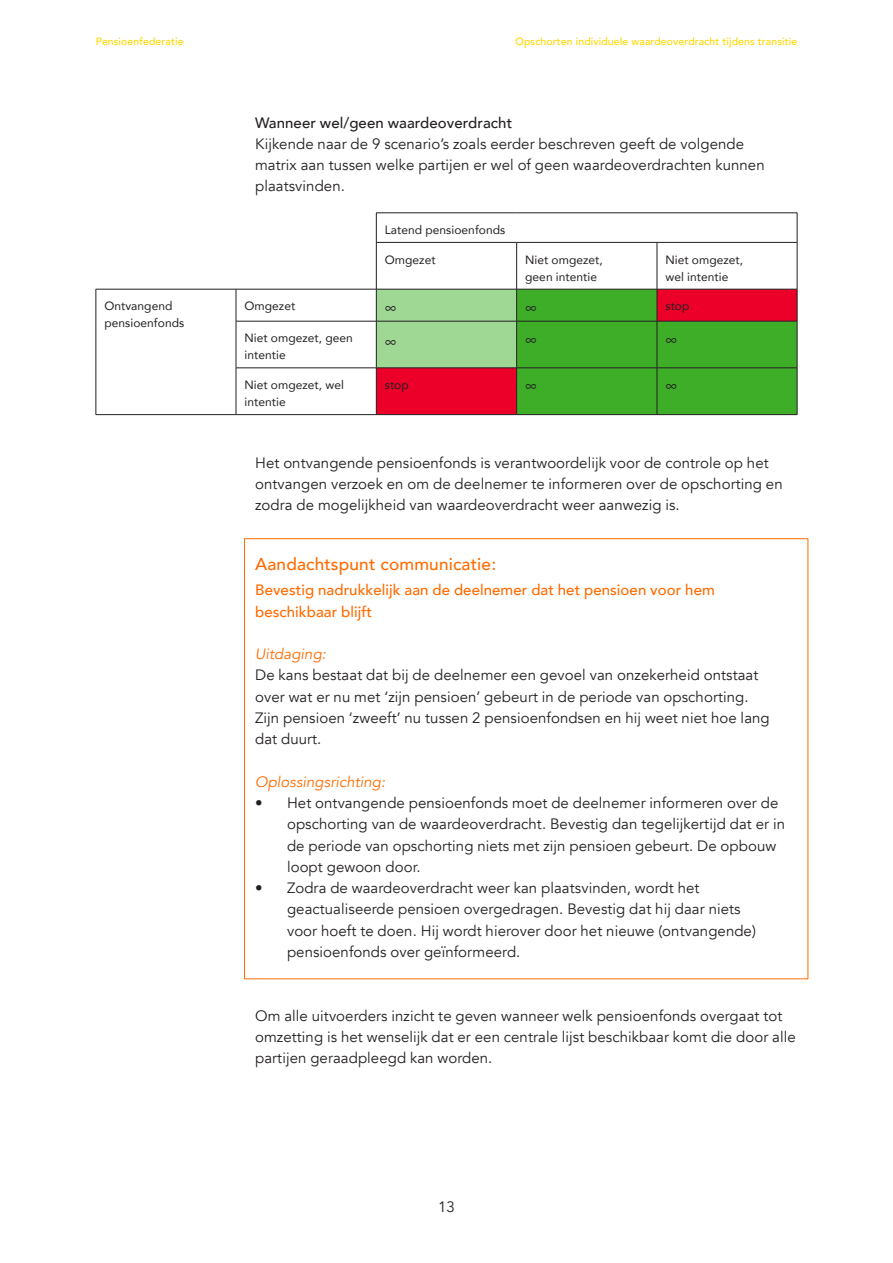
<style>
.page{position:relative;width:893px;height:1263px;background:#fff}
.page>*{position:absolute;margin:0;border:0;box-sizing:border-box;transform-origin:0 0}
.Titel_Kadertekst_1{font:500 17.25px "Avenir";letter-spacing:.01em;color:#ff6b00}
.Platte_Tekst{font:15px/21.3px "Avenir";letter-spacing:.005em;color:#231f20}
.Paragraaftitel_medium{font:500 15px/21.3px "Avenir";letter-spacing:.005em;color:#ff6b00}
.Paragraaftitel_medium-2{font:500 15px "Avenir";letter-spacing:.005em;color:#231f20}
.Platte_Tekst-2{font:italic 15px "Avenir";letter-spacing:.005em;color:#ff6b00}
.Platte_Tekst-3{font:15px "Avenir";color:#231f20}
.Platte_Tekst-4{font:12px/17px "Avenir";letter-spacing:.005em;color:#231f20}
.t1{font:500 10.5px "Avenir";letter-spacing:.01em;color:#ffd700}
</style>
<div class="page">
<svg style="left:96px;top:213px;width:701px;height:201px"></svg>
<svg style="left:377px;top:290px;width:420px;height:124px;background:#75913f"></svg>
<hr style="left:376px;top:213px;width:141px;height:1px;background:#231f20">
<svg style="left:376px;top:213px;width:1px;height:29px"></svg>
<hr style="left:517px;top:213px;width:140px;height:1px;background:#231f20">
<hr style="left:657px;top:213px;width:140px;height:1px;background:#231f20">
<svg style="left:797px;top:213px;width:1px;height:29px"></svg>
<hr style="left:376px;top:242px;width:141px;height:1px;background:#231f20">
<hr style="left:376px;top:243px;width:1px;height:46px;background:#231f20">
<hr style="left:517px;top:242px;width:140px;height:1px;background:#231f20">
<hr style="left:516px;top:243px;width:1px;height:46px;background:#231f20">
<hr style="left:657px;top:242px;width:140px;height:1px;background:#231f20">
<hr style="left:657px;top:243px;width:1px;height:46px;background:#231f20">
<hr style="left:797px;top:243px;width:1px;height:46px;background:#231f20">
<hr style="left:96px;top:289px;width:140px;height:1px;background:#231f20">
<hr style="left:96px;top:289px;width:1px;height:32px;background:#231f20">
<hr style="left:236px;top:289px;width:140px;height:1px;background:#231f20">
<hr style="left:236px;top:289px;width:1px;height:32px;background:#231f20">
<hr style="left:376px;top:289px;width:141px;height:1px;background:#231f20">
<hr style="left:376px;top:289px;width:1px;height:32px;background:#231f20">
<hr style="left:517px;top:289px;width:140px;height:1px;background:#231f20">
<hr style="left:516px;top:289px;width:1px;height:32px;background:#231f20">
<hr style="left:657px;top:289px;width:140px;height:1px;background:#231f20">
<hr style="left:657px;top:289px;width:1px;height:32px;background:#231f20">
<hr style="left:797px;top:289px;width:1px;height:32px;background:#231f20">
<hr style="left:96px;top:321px;width:1px;height:47px;background:#231f20">
<hr style="left:236px;top:321px;width:140px;height:1px;background:#231f20">
<hr style="left:236px;top:321px;width:1px;height:47px;background:#231f20">
<hr style="left:376px;top:321px;width:141px;height:1px;background:#231f20">
<hr style="left:376px;top:321px;width:1px;height:47px;background:#231f20">
<hr style="left:517px;top:321px;width:140px;height:1px;background:#231f20">
<hr style="left:516px;top:321px;width:1px;height:47px;background:#231f20">
<hr style="left:657px;top:321px;width:140px;height:1px;background:#231f20">
<hr style="left:657px;top:321px;width:1px;height:47px;background:#231f20">
<hr style="left:797px;top:321px;width:1px;height:47px;background:#231f20">
<hr style="left:96px;top:368px;width:1px;height:46px;background:#231f20">
<hr style="left:236px;top:368px;width:140px;height:1px;background:#231f20">
<hr style="left:236px;top:368px;width:1px;height:46px;background:#231f20">
<hr style="left:376px;top:368px;width:141px;height:1px;background:#231f20">
<hr style="left:376px;top:368px;width:1px;height:46px;background:#231f20">
<hr style="left:517px;top:368px;width:140px;height:1px;background:#231f20">
<hr style="left:516px;top:368px;width:1px;height:46px;background:#231f20">
<hr style="left:657px;top:368px;width:140px;height:1px;background:#231f20">
<hr style="left:96px;top:414px;width:140px;height:1px;background:#231f20">
<hr style="left:236px;top:414px;width:140px;height:1px;background:#231f20">
<hr style="left:376px;top:414px;width:141px;height:1px;background:#231f20">
<hr style="left:517px;top:414px;width:140px;height:1px;background:#231f20">
<hr style="left:657px;top:414px;width:140px;height:1px;background:#231f20">
<hr style="left:657px;top:368px;width:1px;height:46px;background:#231f20">
<hr style="left:797px;top:368px;width:1px;height:46px;background:#231f20">
<p class="t1" style="left:96px;top:32px;width:89px">Pensioenfederatie</p>
<p class="t1" style="left:515px;top:32px;width:283px">Opschorten individuele waardeoverdracht tijdens transitie</p>
<p class="Paragraaftitel_medium-2" style="left:255px;top:109px;width:259px">Wanneer wel/geen waardeoverdracht</p>
<p class="Platte_Tekst" style="left:255px;top:133px;width:511px">Kijkende naar de 9 scenario’s zoals eerder beschreven geeft de volgende matrix aan tussen welke partijen er wel of geen waardeoverdrachten kunnen plaatsvinden.</p>
<p class="Platte_Tekst-4" style="left:385px;top:221px;width:122px">Latend pensioenfonds</p>
<p class="Platte_Tekst-4" style="left:385px;top:251px;width:52px">Omgezet</p>
<p class="Platte_Tekst-4" style="left:525px;top:251px;width:79px">Niet omgezet, geen intentie</p>
<p class="Platte_Tekst-4" style="left:665px;top:251px;width:79px">Niet omgezet, wel intentie</p>
<p class="Platte_Tekst-4" style="left:104px;top:297px;width:81px">Ontvangend pensioenfonds</p>
<p class="Platte_Tekst-4" style="left:244px;top:297px;width:52px">Omgezet</p>
<p class="Platte_Tekst-3" style="left:385px;top:295px;width:13px">∞</p>
<p class="Platte_Tekst-3" style="left:525px;top:295px;width:13px">∞</p>
<p class="Platte_Tekst-4" style="left:665px;top:297px;width:25px">stop</p>
<p class="Platte_Tekst-4" style="left:244px;top:329px;width:110px">Niet omgezet, geen intentie</p>
<p class="Platte_Tekst-3" style="left:385px;top:329px;width:13px">∞</p>
<p class="Platte_Tekst-3" style="left:525px;top:327px;width:13px">∞</p>
<p class="Platte_Tekst-3" style="left:665px;top:327px;width:13px">∞</p>
<p class="Platte_Tekst-4" style="left:244px;top:376px;width:101px">Niet omgezet, wel intentie</p>
<p class="Platte_Tekst-4" style="left:385px;top:376px;width:25px">stop</p>
<p class="Platte_Tekst-3" style="left:525px;top:374px;width:13px">∞</p>
<p class="Platte_Tekst-3" style="left:665px;top:374px;width:13px">∞</p>
<p class="Platte_Tekst" style="left:255px;top:452px;width:529px">Het ontvangende pensioenfonds is verantwoordelijk voor de controle op het ontvangen verzoek en om de deelnemer te informeren over de opschorting en zodra de mogelijkheid van waardeoverdracht weer aanwezig is.</p>
<p class="Titel_Kadertekst_1" style="left:255px;top:549px;width:242px">Aandachtspunt communicatie:</p>
<p class="Paragraaftitel_medium" style="left:255px;top:579px;width:461px">Bevestig nadrukkelijk aan de deelnemer dat het pensioen voor hem beschikbaar blijft</p>
<p class="Platte_Tekst-2" style="left:255px;top:645px;width:72px">Uitdaging:</p>
<p class="Platte_Tekst" style="left:255px;top:665px;width:516px">De kans bestaat dat bij de deelnemer een gevoel van onzekerheid ontstaat over wat er nu met ‘zijn pensioen’ gebeurt in de periode van opschorting.<br>Zijn pensioen ‘zweeft’ nu tussen 2 pensioenfondsen en hij weet niet hoe lang dat duurt.</p>
<p class="Platte_Tekst-2" style="left:255px;top:773px;width:132px">Oplossingsrichting:</p>
<p class="Platte_Tekst" style="left:287px;top:792px;width:499px;text-indent:-32px">• Het ontvangende pensioenfonds moet de deelnemer informeren over de opschorting van de waardeoverdracht. Bevestig dan tegelijkertijd dat er in de periode van opschorting niets met zijn pensioen gebeurt. De opbouw loopt gewoon door.</p>
<p class="Platte_Tekst" style="left:287px;top:877px;width:470px;text-indent:-32px">• Zodra de waardeoverdracht weer kan plaatsvinden, wordt het geactualiseerde pensioen overgedragen. Bevestig dat hij daar niets voor hoeft te doen. Hij wordt hierover door het nieuwe (ontvangende) pensioenfonds over geïnformeerd.</p>
<p class="Platte_Tekst" style="left:255px;top:1005px;width:542px">Om alle uitvoerders inzicht te geven wanneer welk pensioenfonds overgaat tot omzetting is het wenselijk dat er een centrale lijst beschikbaar komt die door alle partijen geraadpleegd kan worden.</p>
<p class="Platte_Tekst" style="left:438px;top:1196px;width:18px">13</p>
</div>
